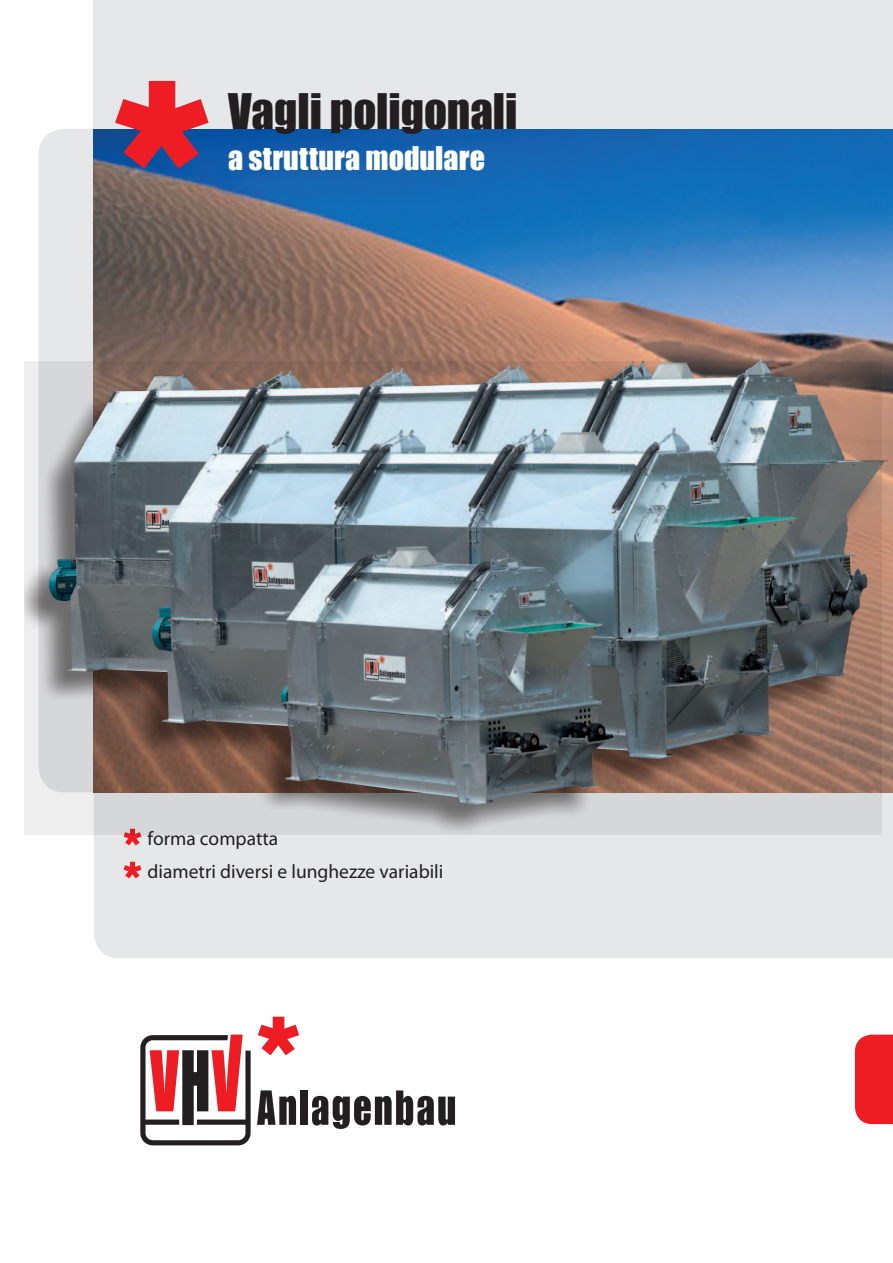
<style>
.page{position:relative;width:893px;height:1263px;background:#fff}
.page>*{position:absolute;margin:0;border:0;box-sizing:border-box;transform-origin:0 0}
.t1{font:45px "Impact";color:#231f20}
.t2{font:30px "Impact";letter-spacing:.005em;color:#fff}
.t3{font:19.5px/33px "Myriad Pro";color:#231f20}
</style>
<div class="page">
<div style="left:94px;top:792px;width:799px;height:166px;background:#e6e7e9"></div>
<div style="left:39px;top:129px;width:135px;height:663px;background:#e6e7e9;border-radius:26px"></div>
<img style="left:94px;top:129px;width:799px;height:663px">
<div style="left:94px;top:0;width:799px;height:129px;background:#e6e7e9"></div>
<svg style="left:258px;top:1017px;width:41px;height:38px"></svg>
<svg style="left:257px;top:1090px;width:39px;height:35px"></svg>
<div style="left:300px;top:1090px;width:8px;height:35px;background:#231f20"></div>
<svg style="left:312px;top:1090px;width:143px;height:39px"></svg>
<svg style="left:140px;top:1034px;width:111px;height:111px"></svg>
<svg style="left:115px;top:81px;width:94px;height:87px"></svg>
<svg style="left:124px;top:835px;width:17px;height:10px"></svg>
<svg style="left:124px;top:862px;width:17px;height:16px"></svg>
<div style="left:855px;top:1035px;width:38px;height:89px;background:#ee1d23"></div>
<svg style="left:24px;top:361px;width:857px;height:474px"></svg>
<img style="left:49px;top:357px;width:712px;height:231px">
<h1 class="t1" style="left:228px;top:76px;width:291px">Vagli poligonali</h1>
<h2 class="t2" style="left:228px;top:134px;width:258px">a struttura modulare</h2>
<p class="t3" style="left:148px;top:822px;width:297px">forma compatta<br>diametri diversi e lunghezze variabili</p>
</div>
